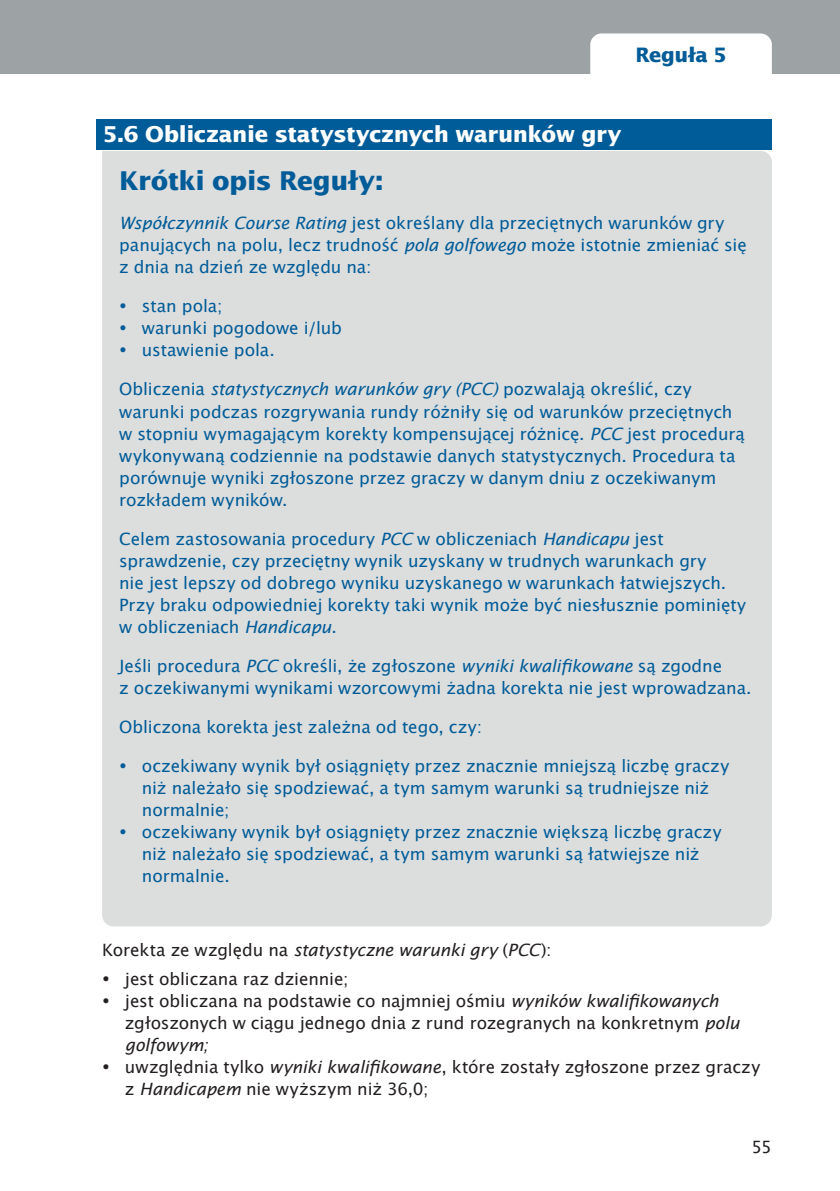
<style>
.page{position:relative;width:840px;height:1191px;background:#fff}
.page>*{position:absolute;margin:0;border:0;box-sizing:border-box;transform-origin:0 0}
.Principle_statement{font:700 26px "Lucida San";letter-spacing:-.02em;color:#005c98}
.t1{font:700 22px "Lucida San";letter-spacing:-.02em;color:#fff}
.Section_name{font:700 20px "Lucida San";letter-spacing:-.015em;color:#005c98}
.body_text_8_5_11{font:17px/22px "Lucida San Rom";color:#005c98}
.body_text_8_5_11-2{font:17px/22px "Lucida San Rom";letter-spacing:-.005em;color:#231f20}
.body_text_8_5_11-3{font:17px "Lucida San Rom Ita";letter-spacing:-.015em;color:#231f20}
.s1{font-family:"Lucida San Rom Ita"}
.s2{font-family:"Lucida San Rom"}
</style>
<div class="page">
<div style="left:0;top:0;width:839px;height:74px;background:#9da2a4"></div>
<div style="left:590px;top:33px;width:181px;height:41px;background:#fff"></div>
<div style="left:96px;top:119px;width:675px;height:31px;background:#005c98"></div>
<div style="left:102px;top:151px;width:669px;height:775px;background:#dcdddd"></div>
<p class="Section_name" style="left:635px;top:41px;width:93px">Reguła 5</p>
<h2 class="t1" style="left:102px;top:120px;width:521px">5.6 Obliczanie statystycznych warunków gry</h2>
<p class="Principle_statement" style="left:119px;top:164px;width:266px">Krótki opis Reguły:</p>
<p class="body_text_8_5_11" style="left:119px;top:213px;width:629px"><span class="s1">Współczynnik Course Rating</span> jest określany dla przeciętnych warunków gry panujących na polu, lecz trudność <span class="s1">pola golfowego</span> może istotnie zmieniać się z dnia na dzień ze względu na:</p>
<p class="body_text_8_5_11" style="left:119px;top:296px;width:105px">• stan pola;</p>
<p class="body_text_8_5_11" style="left:119px;top:318px;width:224px">• warunki pogodowe i/lub</p>
<p class="body_text_8_5_11" style="left:119px;top:340px;width:157px">• ustawienie pola.</p>
<p class="body_text_8_5_11" style="left:119px;top:379px;width:627px">Obliczenia <span class="s1">statystycznych warunków gry (PCC)</span> pozwalają określić, czy warunki podczas rozgrywania rundy różniły się od warunków przeciętnych w stopniu wymagającym korekty kompensującej różnicę. <span class="s1">PCC</span> jest procedurą wykonywaną codziennie na podstawie danych statystycznych. Procedura ta porównuje wyniki zgłoszone przez graczy w danym dniu z oczekiwanym rozkładem wyników.</p>
<p class="body_text_8_5_11" style="left:119px;top:528px;width:628px">Celem zastosowania procedury <span class="s1">PCC</span> w obliczeniach <span class="s1">Handicapu</span> jest sprawdzenie, czy przeciętny wynik uzyskany w trudnych warunkach gry<br>nie jest lepszy od dobrego wyniku uzyskanego w warunkach łatwiejszych.<br>Przy braku odpowiedniej korekty taki wynik może być niesłusznie pominięty w obliczeniach <span class="s1">Handicapu</span>.</p>
<p class="body_text_8_5_11" style="left:119px;top:655px;width:633px">Jeśli procedura <span class="s1">PCC</span> określi, że zgłoszone <span class="s1">wyniki kwalifikowane</span> są zgodne<br>z oczekiwanymi wynikami wzorcowymi żadna korekta nie jest wprowadzana.</p>
<p class="body_text_8_5_11" style="left:119px;top:716px;width:364px">Obliczona korekta jest zależna od tego, czy:</p>
<p class="body_text_8_5_11" style="left:142px;top:755px;width:588px;text-indent:-23px">• oczekiwany wynik był osiągnięty przez znacznie mniejszą liczbę graczy niż należało się spodziewać, a tym samym warunki są trudniejsze niż normalnie;</p>
<p class="body_text_8_5_11" style="left:142px;top:821px;width:581px;text-indent:-23px">• oczekiwany wynik był osiągnięty przez znacznie większą liczbę graczy niż należało się spodziewać, a tym samym warunki są łatwiejsze niż normalnie.</p>
<p class="body_text_8_5_11-3" style="left:102px;top:939px;width:450px"><span class="s2">Korekta ze względu na</span> statystyczne warunki gry <span class="s2">(</span>PCC<span class="s2">):</span></p>
<p class="body_text_8_5_11-2" style="left:102px;top:968px;width:248px">• jest obliczana raz dziennie;</p>
<p class="body_text_8_5_11-2" style="left:125px;top:990px;width:616px;text-indent:-23px">• jest obliczana na podstawie co najmniej ośmiu <span class="s1">wyników kwalifikowanych </span>zgłoszonych w ciągu jednego dnia z rund rozegranych na konkretnym <span class="s1">polu golfowym;</span></p>
<p class="body_text_8_5_11-2" style="left:125px;top:1056px;width:636px;text-indent:-23px">• uwzględnia tylko <span class="s1">wyniki kwalifikowane</span>, które zostały zgłoszone przez graczy z <span class="s1">Handicapem</span> nie wyższym niż 36,0;</p>
<p class="body_text_8_5_11-2" style="left:751px;top:1136px;width:22px">55</p>
</div>
